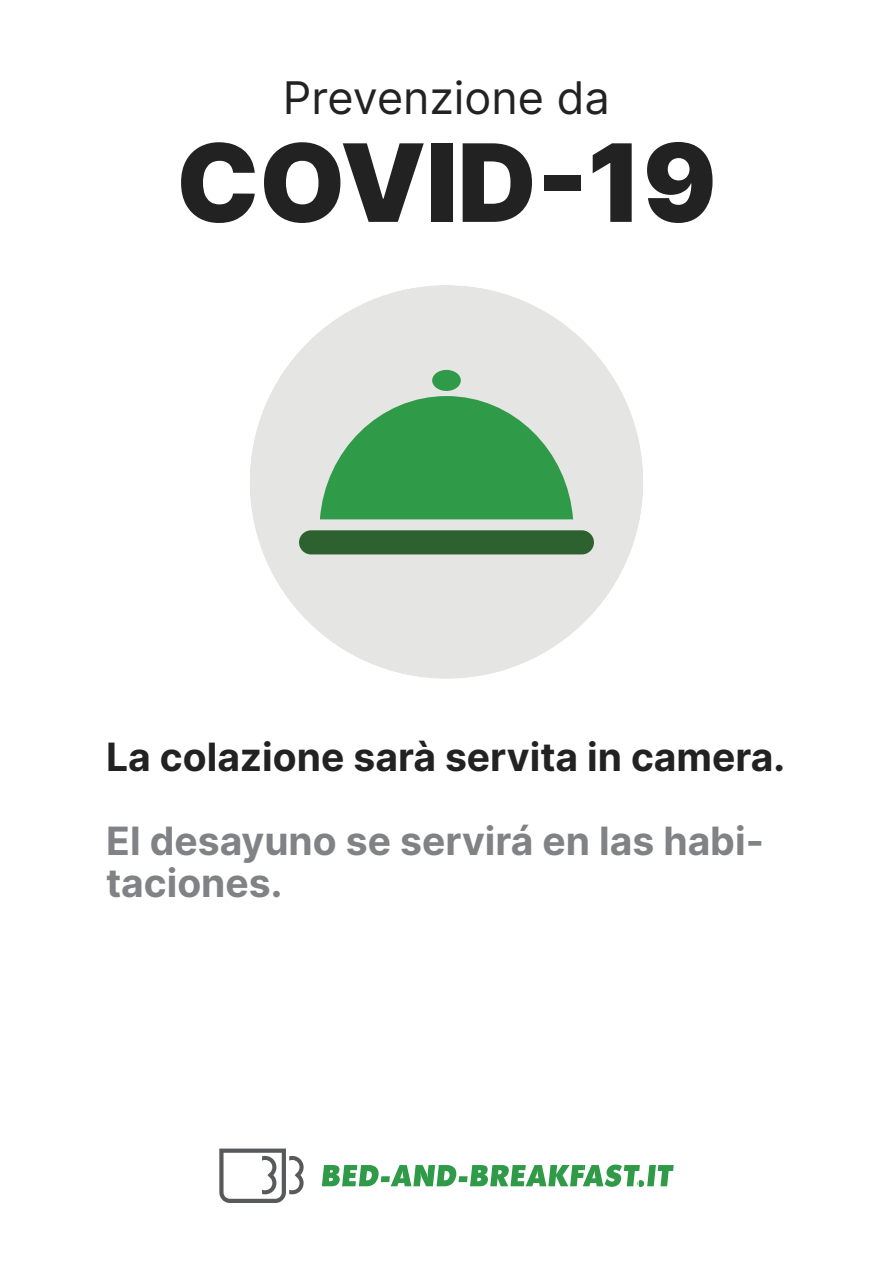
<style>
.page{position:relative;width:893px;height:1263px;background:#fff}
.page>*{position:absolute;margin:0;border:0;box-sizing:border-box;transform-origin:0 0}
.t1{font:900 108px "Inter";color:#222}
.t2{font:45px "Inter";color:#222}
.t3{font:700 39px/42px "Inter";color:#808285}
.t4{font:700 39px "Inter";color:#222}
</style>
<div class="page">
<div style="left:250px;top:285px;width:393px;height:394px;background:#e5e5e4;border-radius:50%"></div>
<div style="left:299px;top:530px;width:295px;height:24px;background:#2e6130;border-radius:12px"></div>
<svg style="left:320px;top:396px;width:253px;height:123px"></svg>
<div style="left:432px;top:370px;width:29px;height:21px;background:#2f9a47;border-radius:50%"></div>
<svg style="left:322px;top:1164px;width:352px;height:23px"></svg>
<svg style="left:219px;top:1148px;width:85px;height:55px"></svg>
<p class="t2" style="left:283px;top:65px;width:329px">Prevenzione da</p>
<h1 class="t1" style="left:176px;top:104px;width:542px">COVID-19</h1>
<p class="t4" style="left:106px;top:728px;width:680px">La colazione sarà servita in camera.</p>
<p class="t3" style="left:106px;top:818px;width:659px">El desayuno se servirá en las habi&shy;taciones.</p>
</div>
